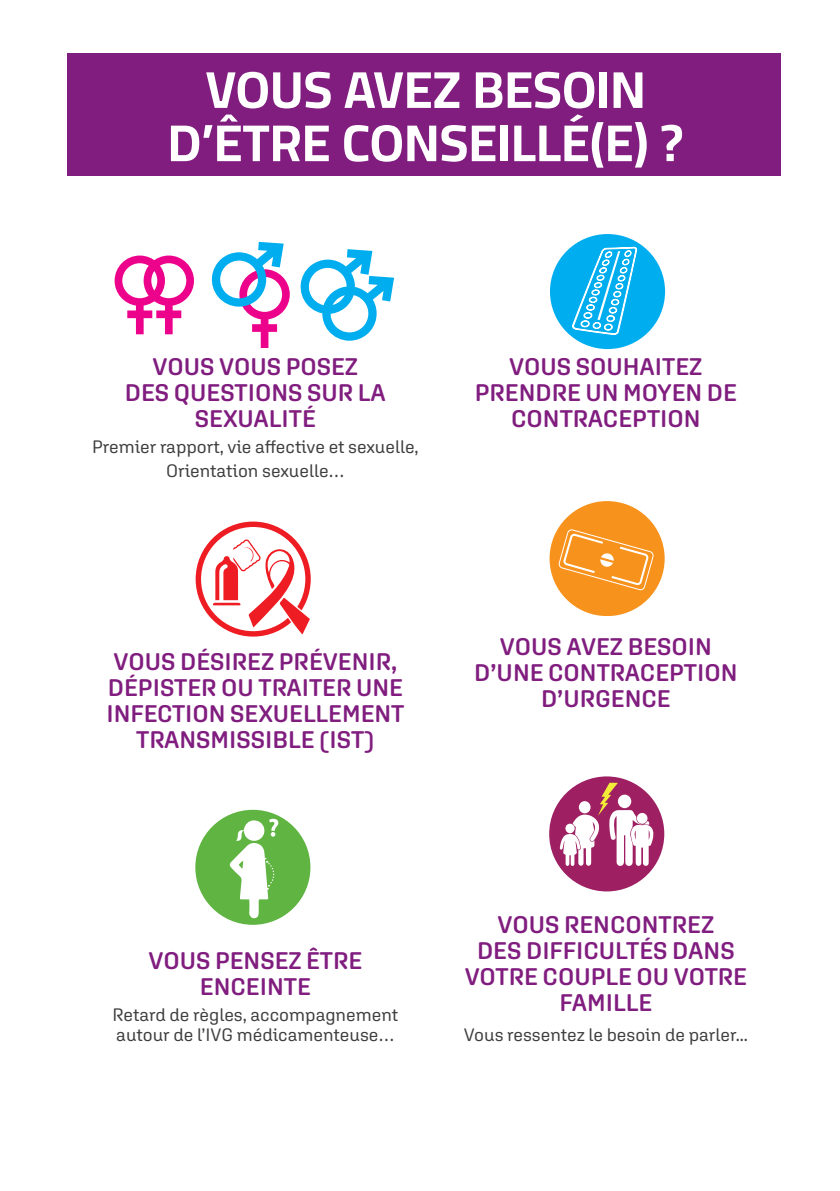
<style>
.page{position:relative;width:840px;height:1191px;background:#fff}
.page>*{position:absolute;margin:0;border:0;box-sizing:border-box;transform-origin:0 0}
.t1{font:52px/53.2px "Cairo";color:#fff;text-align:center}
.t2{font:600 24px/26px "Aglet Sans";color:#801d7f;text-align:center}
.t3{font:18px/24px "Aglet Sans";color:#3e3e3f;text-align:center}
</style>
<div class="page">
<svg style="left:114px;top:255px;width:80px;height:79px"></svg>
<svg style="left:211px;top:242px;width:78px;height:106px"></svg>
<svg style="left:300px;top:249px;width:94px;height:92px"></svg>
<div style="left:195px;top:521px;width:115px;height:115px;border:5px solid #ee1d23;border-radius:50%"></div>
<svg style="left:211px;top:539px;width:100px;height:98px"></svg>
<hr style="left:88px;top:506px;width:35px;height:1px;background:#000">
<hr style="left:88px;top:884px;width:35px;height:1px;background:#000">
<div style="left:97px;top:787px;width:328px;height:156px;background:#fff"></div>
<div style="left:195px;top:810px;width:115px;height:114px;background:#60b442;border-radius:50%"></div>
<svg style="left:229px;top:818px;width:49px;height:100px"></svg>
<hr style="left:97px;top:787px;width:36px;height:1px;background:#000">
<hr style="left:97px;top:1009px;width:36px;height:1px;background:#000">
<div style="left:549px;top:234px;width:115px;height:115px;background:#00aeef;border-radius:50%"></div>
<svg style="left:571px;top:246px;width:66px;height:89px"></svg>
<div style="left:604px;top:251px;width:8px;height:7px;border:1px solid #fff;border-radius:3px"></div>
<div style="left:549px;top:501px;width:115px;height:115px;background:#f7931d;border-radius:50%"></div>
<svg style="left:558px;top:529px;width:95px;height:61px"></svg>
<div style="left:549px;top:776px;width:115px;height:115px;background:#9e1f62;border-radius:50%"></div>
<svg style="left:559px;top:782px;width:94px;height:84px"></svg>
<div style="left:67px;top:53px;width:713px;height:123px;background:#801d7f"></div>
<h1 class="t1" style="left:167px;top:64px;width:517px">VOUS AVEZ BESOIN<br>D’ÊTRE CONSEILLÉ(E) ?</h1>
<p class="t2" style="left:125px;top:353px;width:262px">VOUS VOUS POSEZ<br>DES QUESTIONS SUR LA<br>SEXUALITÉ</p>
<p class="t3" style="left:92px;top:434px;width:328px">Premier rapport, vie affective et sexuelle,<br>Orientation sexuelle…</p>
<p class="t2" style="left:474px;top:353px;width:264px">VOUS SOUHAITEZ<br>PRENDRE UN MOYEN DE<br>CONTRACEPTION</p>
<p class="t2" style="left:106px;top:648px;width:299px">VOUS DÉSIREZ PRÉVENIR,<br>DÉPISTER OU TRAITER UNE<br>INFECTION SEXUELLEMENT<br>TRANSMISSIBLE (IST)</p>
<p class="t2" style="left:474px;top:633px;width:264px">VOUS AVEZ BESOIN<br>D’UNE CONTRACEPTION<br>D’URGENCE</p>
<p class="t2" style="left:148px;top:947px;width:215px">VOUS PENSEZ ÊTRE<br>ENCEINTE</p>
<p class="t3" style="left:112px;top:1004px;width:287px;line-height:20px;text-align:left">Retard de règles, accompagnement autour de l’IVG médicamenteuse…</p>
<p class="t2" style="left:464px;top:911px;width:284px">VOUS RENCONTREZ<br>DES DIFFICULTÉS DANS<br>VOTRE COUPLE OU VOTRE<br>FAMILLE</p>
<p class="t3" style="left:463px;top:1022px;width:285px">Vous ressentez le besoin de parler...</p>
</div>
